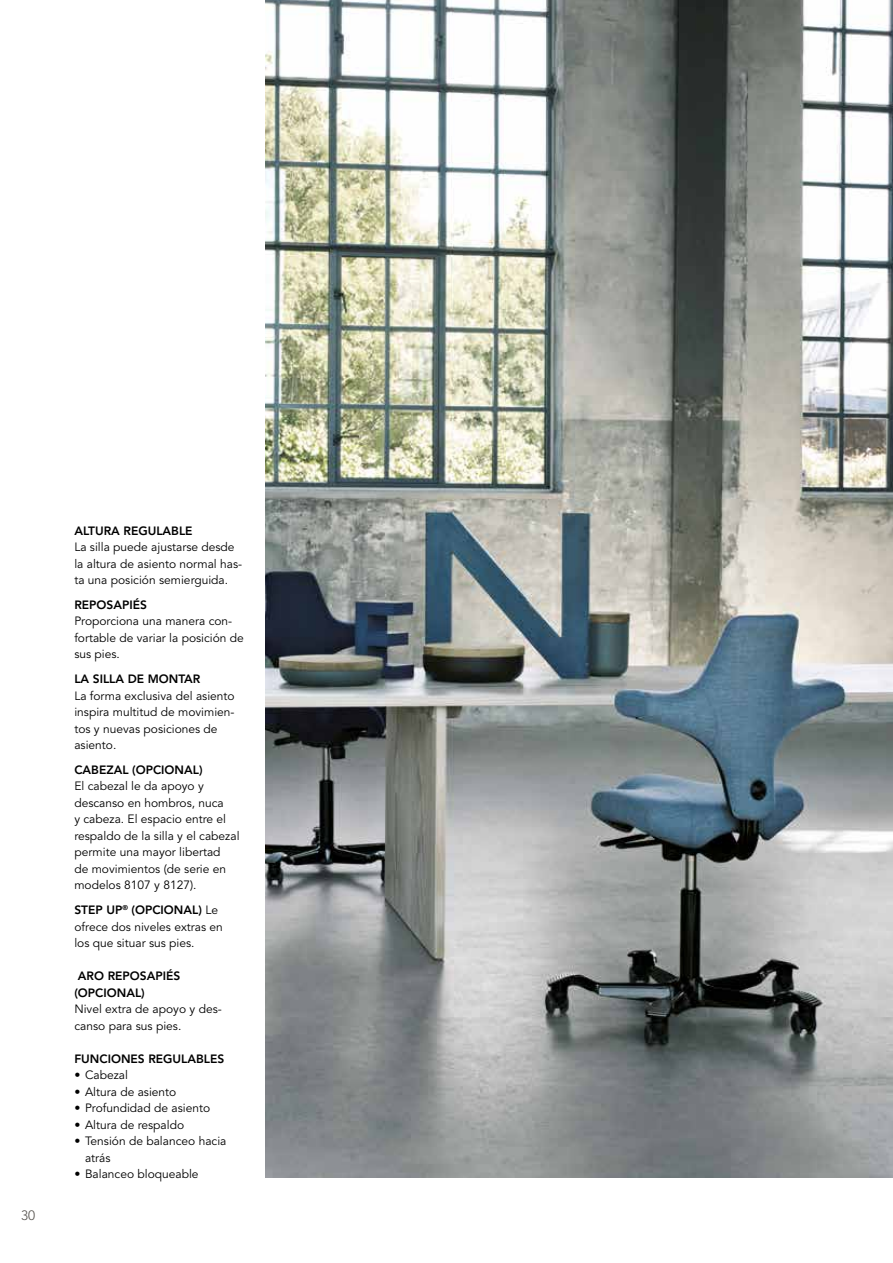
<style>
.page{position:relative;width:893px;height:1263px;background:#fff}
.page>*{position:absolute;margin:0;border:0;box-sizing:border-box;transform-origin:0 0}
.t1{font:300 13.5px "Avenir LT Std";color:#55524e}
.t2{font:12px/16.5px "Avenir LT Std";color:#000}
.t3{font:800 12px/16.5px "Avenir LT Std";color:#000}
.s1{font-weight:800}
</style>
<div class="page">
<img style="left:266px;top:0;width:627px;height:1178px">
<p class="t1" style="left:21px;top:1208px;width:16px">30</p>
<p class="t3" style="left:74px;top:522px;width:9px">ALTU</p>
<p class="t3" style="left:104px;top:522px;width:53px">RA REGULA</p>
<p class="t3" style="left:171px;top:522px;width:15px">BLE</p>
<p class="t2" style="left:74px;top:539px;width:169px">La silla puede ajustarse desde la altura de asiento normal has&shy;ta una posición semierguida.</p>
<p class="t3" style="left:74px;top:596px;width:16px">REPOSAPI</p>
<p class="t3" style="left:133px;top:596px;width:15px">ÉS</p>
<p class="t2" style="left:74px;top:613px;width:171px">Proporciona una manera con&shy;fortable de variar la posición de sus pies.</p>
<p class="t3" style="left:74px;top:671px;width:26px">LA SILLA</p>
<p class="t3" style="left:128px;top:671px;width:30px">DE MONTA</p>
<p class="t3" style="left:193px;top:671px;width:9px">R</p>
<p class="t2" style="left:74px;top:688px;width:162px">La forma exclusiva del asiento inspira multitud de movimien&shy;tos y nuevas posiciones de asiento.</p>
<p class="t3" style="left:74px;top:761px;width:130px">CABEZAL (OPCIONAL)</p>
<p class="t2" style="left:74px;top:778px;width:167px">El cabezal le da apoyo y descanso en hombros, nuca<br>y cabeza. El espacio entre el respaldo de la silla y el cabezal permite una mayor libertad<br>de movimientos (de serie en modelos 8107 y 8127).</p>
<p class="t2" style="left:74px;top:902px;width:150px"><span class="s1">STEP UP</span><sup>®</sup> <span class="s1">(OPCIONAL)</span> Le ofrece dos niveles extras en los que situar sus pies.</p>
<p class="t3" style="left:74px;top:968px;width:107px">ARO REPOSAPIÉS (OPCIONAL)</p>
<p class="t2" style="left:74px;top:1001px;width:149px">Nivel extra de apoyo y des&shy;canso para sus pies.</p>
<p class="t3" style="left:74px;top:1050px;width:16px">FUNCIONES</p>
<p class="t3" style="left:148px;top:1050px;width:33px">REGULA</p>
<p class="t3" style="left:196px;top:1050px;width:16px">BLES</p>
<p class="t2" style="left:74px;top:1067px;width:55px">• Cabezal</p>
<p class="t2" style="left:74px;top:1084px;width:103px">• Altura de asiento</p>
<p class="t2" style="left:74px;top:1100px;width:137px">• Profundidad de asiento</p>
<p class="t2" style="left:74px;top:1117px;width:111px">• Altura de respaldo</p>
<p class="t2" style="left:85px;top:1133px;width:143px;text-indent:-11px">• Tensión de balanceo hacia atrás</p>
<p class="t2" style="left:74px;top:1166px;width:126px">• Balanceo bloqueable</p>
</div>
